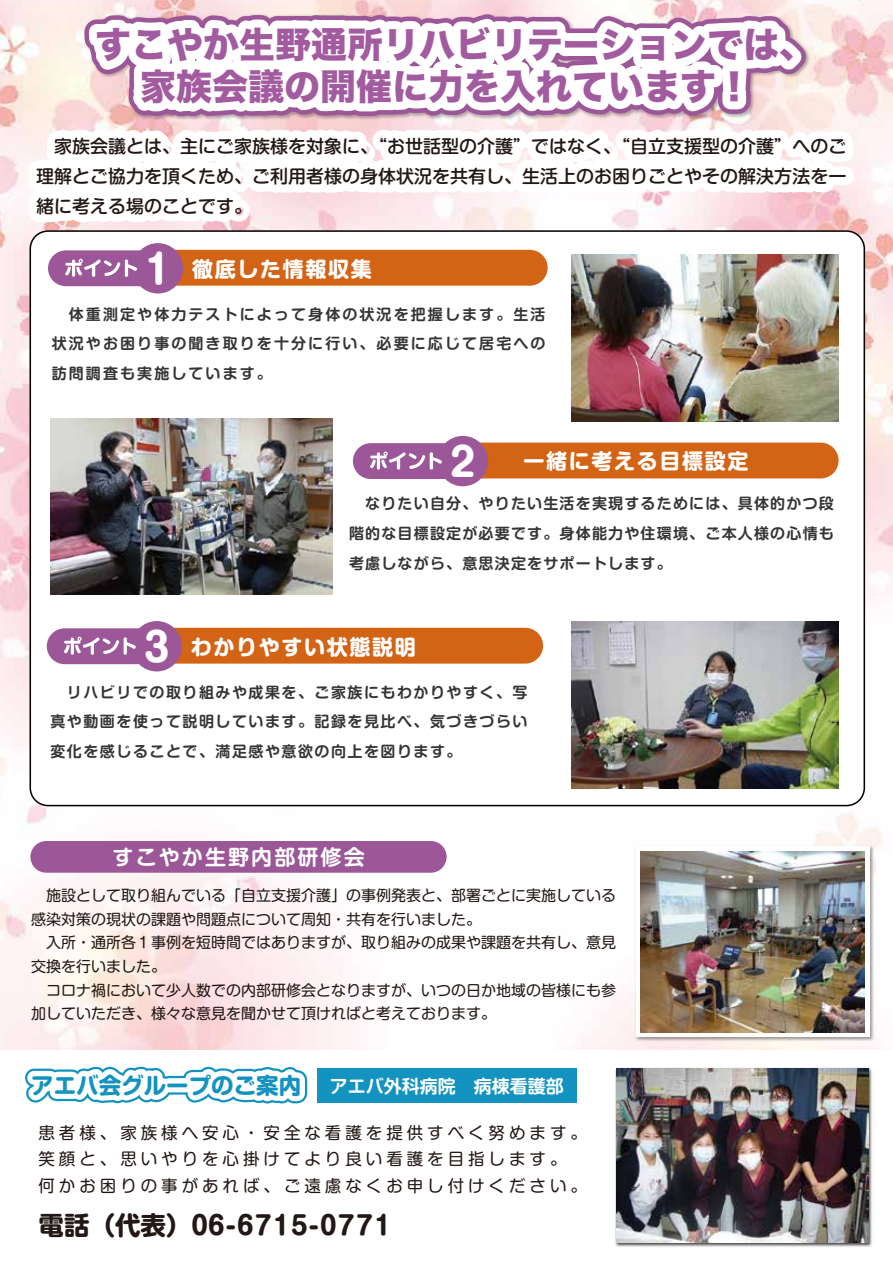
<style>
.page{position:relative;width:893px;height:1263px;background:#fff}
.page>*{position:absolute;margin:0;border:0;box-sizing:border-box;transform-origin:0 0}
.t1{font:36px/41.5px "Hira Kaku Std N W8";color:#a35ba0;text-align:center}
.t2{font:700 25.5px "Shin M Go Pro";letter-spacing:.06em;color:#221815}
.t3{font:700 22.5px "Shin M Go Pro";color:#1393bf}
.t4{font:700 21px "Shin M Go Pro";letter-spacing:.08em;color:#fff}
.t5{font:700 21px "Shin M Go Pro De";letter-spacing:.1em;color:#fff}
.t6{font:500 18px/29.7px "Shin M Go Pro";color:#221815;text-align:justify}
.t7{font:700 18px "Shin M Go Pro De";color:#fff}
.t8{font:16.5px/26.7px "Shin M Go Pro";letter-spacing:.24em;color:#221815}
.t9{font:700 15px/29.7px "Shin M Go Pro De";letter-spacing:.1em;color:#343535;text-align:justify}
.t10{font:15px/23.7px "Shin M Go Pro";color:#221815}
.s1{font-size:39px}
</style>
<div class="page">
<img style="left:0;top:0;width:893px;height:1050px">
<img style="left:866px;top:11px;width:27px;height:132px">
<div style="left:30px;top:231px;width:834px;height:574px;background:#fff;border-radius:18px"></div>
<svg style="left:0;top:0;width:866px;height:342px"></svg>
<div style="left:463px;top:443px;width:376px;height:35px;background:#d36315;border-radius:18px"></div>
<div style="left:438px;top:436px;width:50px;height:50px;background:#9b5797;border-radius:50%"></div>
<div style="left:353px;top:443px;width:109px;height:36px;background:#9b5797;border-radius:18px"></div>
<svg style="left:370px;top:451px;width:72px;height:18px"></svg>
<div style="left:157px;top:628px;width:386px;height:36px;background:#d36315;border-radius:18px"></div>
<div style="left:30px;top:841px;width:417px;height:32px;background:#9b5797;border-radius:16px"></div>
<img style="left:633px;top:844px;width:242px;height:198px">
<svg style="left:636px;top:847px;width:233px;height:190px"></svg>
<img style="left:641px;top:851px;width:223px;height:181px">
<img style="left:571px;top:255px;width:268px;height:166px">
<img style="left:73px;top:418px;width:259px;height:118px">
<img style="left:571px;top:621px;width:268px;height:167px">
<svg style="left:14px;top:302px;width:59px;height:748px"></svg>
<svg style="left:20px;top:536px;width:332px;height:568px"></svg>
<div style="left:317px;top:1068px;width:259px;height:35px;background:#1393bf"></div>
<img style="left:615px;top:1067px;width:257px;height:180px">
<img style="left:616px;top:1068px;width:253px;height:175px">
<h1 class="t1" style="left:95px;top:25px;width:722px">すこやか生野通所リハビリテーションでは、家族会議の開催に力を入れています！</h1>
<p class="t6" style="left:36px;top:129px;width:811px">　家族会議とは、主にご家族様を対象に、“お世話型の介護”ではなく、“自立支援型の介護”へのご理解とご協力を頂くため、ご利用者様の身体状況を共有し、生活上のお困りごとやその解決方法を一緒に考える場のことです。</p>
<h3 class="t4" style="left:145px;top:251px;width:228px"><span class="s1">1</span> 徹底した情報収集</h3>
<p class="t9" style="left:52px;top:297px;width:495px">　体重測定や体力テストによって身体の状況を把握します。生活状況やお困り事の聞き取りを十分に行い、必要に応じて居宅への訪問調査も実施しています。</p>
<h3 class="t4" style="left:450px;top:444px;width:300px"><span class="s1">2</span> 一緒に考える目標設定</h3>
<p class="t9" style="left:349px;top:487px;width:486px">　なりたい自分、やりたい生活を実現するためには、具体的かつ段階的な目標設定が必要です。身体能力や住環境、ご本人様の心情も考慮しながら、意思決定をサポートします。</p>
<h3 class="t4" style="left:144px;top:629px;width:273px"><span class="s1">3</span> わかりやすい状態説明</h3>
<p class="t9" style="left:50px;top:675px;width:479px">　リハビリでの取り組みや成果を、ご家族にもわかりやすく、写真や動画を使って説明しています。記録を見比べ、気づきづらい変化を感じることで、満足感や意欲の向上を図ります。</p>
<h3 class="t5" style="left:113px;top:840px;width:254px">すこやか生野内部研修会</h3>
<p class="t10" style="left:31px;top:882px;width:586px">　施設として取り組んでいる「自立支援介護」の事例発表と、部署ごとに実施している感染対策の現状の課題や問題点について周知・共有を行いました。<br>　入所・通所各１事例を短時間ではありますが、取り組みの成果や課題を共有し、意見交換を行いました。<br>　コロナ禍において少人数での内部研修会となりますが、いつの日か地域の皆様にも参加していただき、様々な意見を聞かせて頂ければと考えております。</p>
<h3 class="t3" style="left:31px;top:1067px;width:271px">アエバ会グループのご案内</h3>
<p class="t7" style="left:330px;top:1072px;width:235px">アエバ外科病院　病棟看護部</p>
<p class="t8" style="left:38px;top:1117px;width:550px">患者様、家族様へ安心・安全な看護を提供すべく努めます。笑顔と、思いやりを心掛けてより良い看護を目指します。何かお困りの事があれば、ご遠慮なくお申し付けください。</p>
<h2 class="t2" style="left:38px;top:1204px;width:354px">電話（代表）06-6715-0771</h2>
</div>
